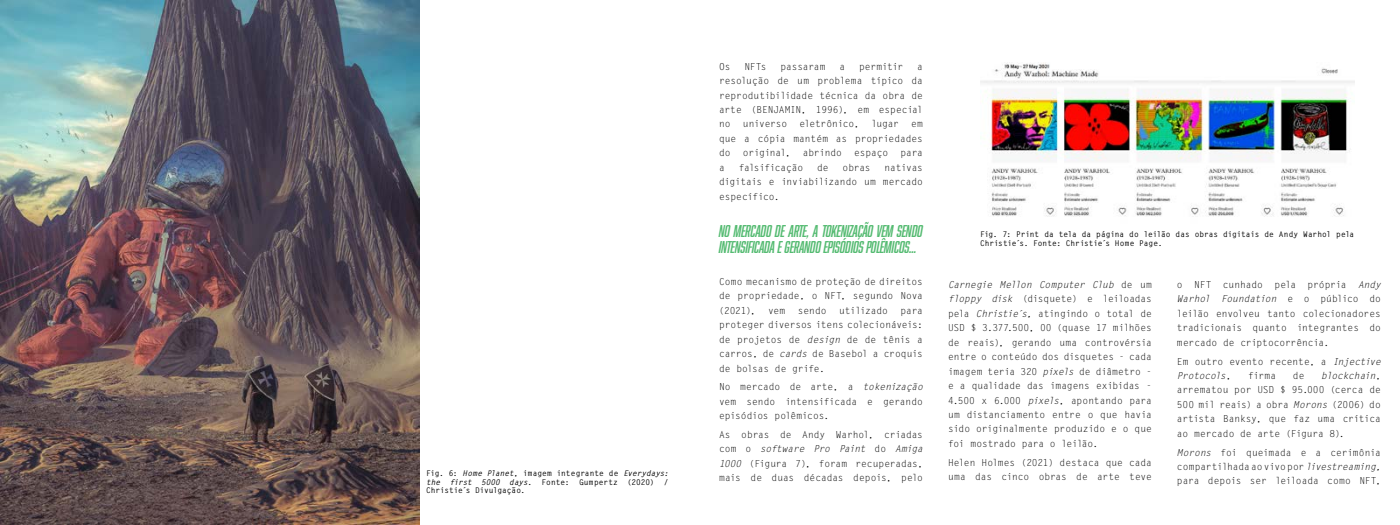
<style>
.page{position:relative;width:1400px;height:525px;background:#fff}
.page>*{position:absolute;margin:0;border:0;box-sizing:border-box;transform-origin:0 0}
.t1{font:italic 15.75px/15.8px "Abolition";letter-spacing:-.01em;color:#55bb72}
.t2{font:9.62px/14.4px "Letter Gothic Std";letter-spacing:-.015em;color:#000;text-align:justify}
.t3{font:9.62px "Letter Gothic Std";letter-spacing:-.04em;color:#000}
.t4{font:700 7.88px/8.8px "Letter Gothic Std";letter-spacing:-.005em;color:#000;text-align:justify}
.s1{font-style:italic}
</style>
<div class="page">
<img style="left:0;top:0;width:420px;height:525px">
<img style="left:980px;top:63px;width:374px;height:154px">
<p class="t4" style="left:426px;top:469px;width:244px">Fig. 6: <span class="s1">Home Planet</span>, imagem integrante de <span class="s1">Everydays: the first 5000 days</span>. Fonte: Gumpertz (2020) / Christie´s Divulgação.</p>
<p class="t2" style="left:719px;top:59px;width:13px">Os</p>
<p class="t2" style="left:744px;top:59px;width:24px">NFTs</p>
<p class="t2" style="left:780px;top:59px;width:47px">passaram</p>
<p class="t2" style="left:839px;top:59px;width:7px">a</p>
<p class="t2" style="left:859px;top:59px;width:46px">permitir</p>
<p class="t2" style="left:719px;top:59px;width:205px;text-indent:198px">a resolução de um problema típico da reprodutibilidade técnica da obra de arte (BENJAMIN, 1996), em especial no</p>
<p class="t2" style="left:743px;top:117px;width:46px">universo</p>
<p class="t2" style="left:799px;top:117px;width:61px">eletrônico,</p>
<p class="t2" style="left:871px;top:117px;width:29px">lugar</p>
<p class="t2" style="left:719px;top:117px;width:205px;text-indent:192px">em que a cópia mantém as propriedades do</p>
<p class="t2" style="left:743px;top:146px;width:49px">original,</p>
<p class="t2" style="left:803px;top:146px;width:41px">abrindo</p>
<p class="t2" style="left:854px;top:146px;width:36px">espaço</p>
<p class="t2" style="left:901px;top:146px;width:24px">para</p>
<p class="t2" style="left:719px;top:160px;width:7px">a</p>
<p class="t3" style="left:739px;top:162px;width:66px">falsificação</p>
<p class="t2" style="left:817px;top:160px;width:13px">de</p>
<p class="t2" style="left:843px;top:160px;width:30px">obras</p>
<p class="t2" style="left:719px;top:160px;width:205px;text-indent:166px">nativas digitais e inviabilizando um mercado específico.</p>
<h1 class="t1" style="left:719px;top:223px;width:205px">NO MERCADO DE ARTE, A TOKENIZAÇÃO VEM SENDO<br>INTENSIFICADA E GERANDO EPISÓDIOS POLÊMICOS...</h1>
<p class="t2" style="left:719px;top:275px;width:205px">Como mecanismo de proteção de direitos de propriedade, o NFT, segundo Nova (2021),</p>
<p class="t2" style="left:768px;top:303px;width:19px">vem</p>
<p class="t2" style="left:798px;top:303px;width:30px">sendo</p>
<p class="t2" style="left:839px;top:303px;width:50px">utilizado</p>
<p class="t2" style="left:719px;top:303px;width:205px;text-indent:181px">para proteger diversos itens colecionáveis: de projetos de <span class="s1">design</span> de de tênis a carros, de <span class="s1">cards</span> de Basebol a croquis de bolsas de grife.</p>
<p class="t2" style="left:719px;top:380px;width:205px">No mercado de arte, a <span class="s1">tokenização </span>vem sendo intensificada e gerando episódios polêmicos.</p>
<p class="t2" style="left:719px;top:428px;width:205px">As obras de Andy Warhol, criadas com o <span class="s1">software Pro Paint</span> do <span class="s1">Amiga 1000</span> (Figura 7), foram recuperadas, mais de duas décadas depois, pelo</p>
<p class="t4" style="left:980px;top:230px;width:376px">Fig. 7: Print da tela da página do leilão das obras digitais de Andy Warhol pela<br>Christie´s. Fonte: Christie´s Home Page.</p>
<p class="t2" style="left:948px;top:278px;width:205px"><span class="s1">Carnegie Mellon Computer Club</span> de um <span class="s1">floppy disk</span> (disquete) e leiloadas pela <span class="s1">Christie´s,</span> atingindo o total de USD $ 3.377.500, 00 (quase 17 milhões de reais), gerando uma controvérsia entre o conteúdo dos disquetes - cada imagem teria 320 <span class="s1">pixels</span> de diâmetro - e a qualidade das imagens exibidas - 4.500 x 6.000 <span class="s1">pixels</span>, apontando para um distanciamento entre o que havia sido originalmente produzido e o que foi mostrado para o leilão.</p>
<p class="t2" style="left:948px;top:455px;width:205px">Helen Holmes (2021) destaca que cada uma das cinco obras de arte teve</p>
<p class="t2" style="left:1177px;top:278px;width:205px">o NFT cunhado pela própria <span class="s1">Andy Warhol Foundation</span> e o público do leilão envolveu tanto colecionadores tradicionais quanto integrantes do mercado de criptocorrência.</p>
<p class="t2" style="left:1177px;top:354px;width:205px">Em outro evento recente, a <span class="s1">Injective<br>Protocols</span>,</p>
<p class="t2" style="left:1177px;top:369px;width:205px;text-indent:144px"><span class="s1">blockchain</span>, arrematou por USD $ 95.000 (cerca de 500 mil reais) a obra <span class="s1">Morons</span> (2006) do artista Banksy, que faz uma crítica ao mercado de arte (Figura 8).</p>
<p class="t2" style="left:1177px;top:445px;width:205px"><span class="s1">Morons</span> foi queimada e a cerimônia compartilhada ao vivo por <span class="s1">livestreaming, </span>para depois ser leiloada como NFT,</p>
<p class="t2" style="left:1248px;top:369px;width:30px">firma</p>
<p class="t2" style="left:1293px;top:369px;width:13px">de</p>
</div>
